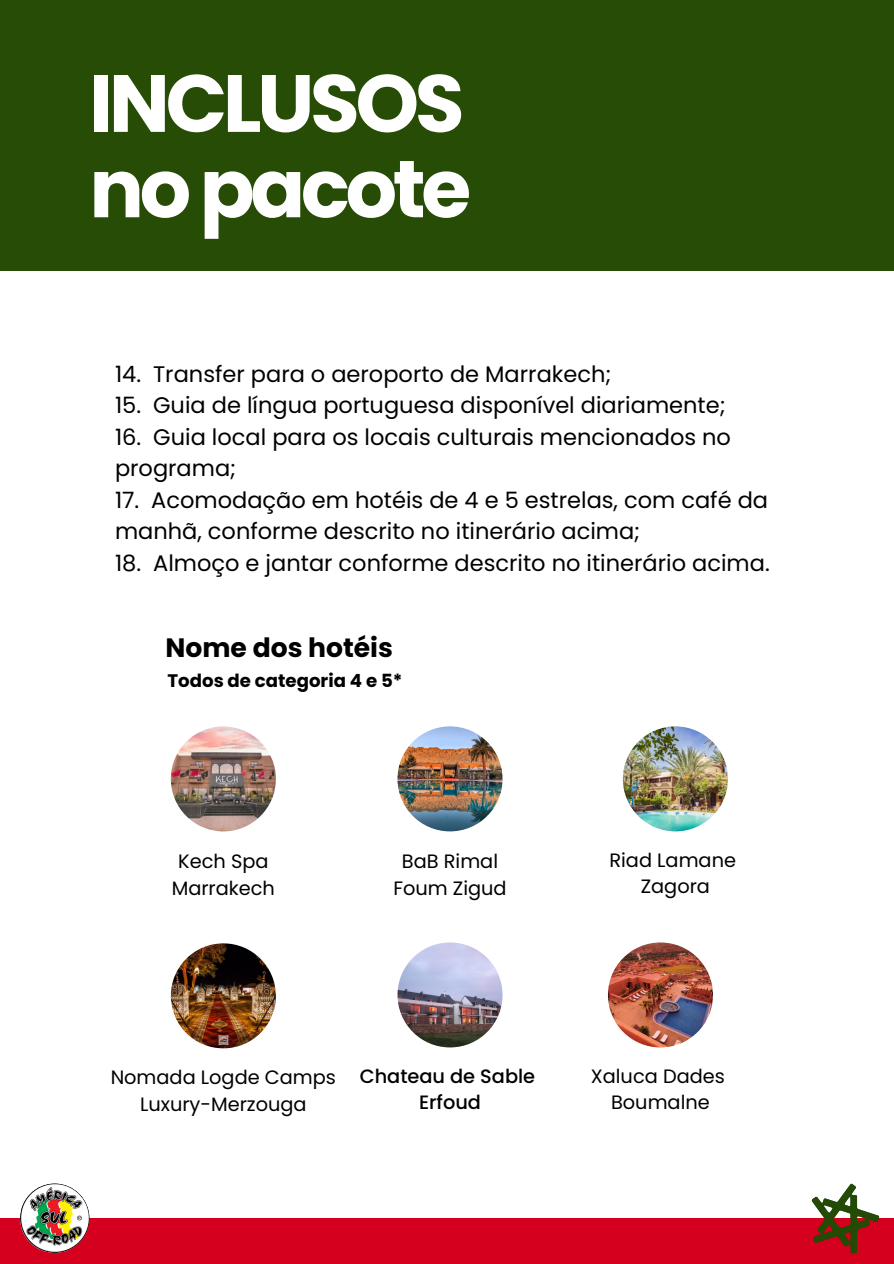
<style>
.page{position:relative;width:894px;height:1264px;background:#fff}
.page>*{position:absolute;margin:0;border:0;box-sizing:border-box;transform-origin:0 0}
.t1{font:700 81px "Poppins";letter-spacing:-.055em;color:#fff}
.t2{font:700 26.55px "Poppins";color:#000}
.t3{font:22.5px/31.5px "Poppins";color:#000}
.t4{font:19.35px/27px "Poppins";color:#000;text-align:center}
.t5{font:500 19.35px "Poppins";color:#000}
.t6{font:700 18.15px "Poppins";color:#000}
</style>
<div class="page">
<img style="left:811px;top:1183px;width:69px;height:35px">
<div style="left:0;top:1218px;width:893px;height:45px;background:#d4001d"></div>
<img style="left:20px;top:1183px;width:69px;height:69px;border-radius:50%">
<img style="left:171px;top:726px;width:105px;height:105px;border-radius:50%">
<img style="left:397px;top:726px;width:105px;height:105px;border-radius:50%">
<img style="left:622px;top:726px;width:105px;height:105px;border-radius:50%">
<img style="left:171px;top:943px;width:105px;height:105px;border-radius:50%">
<img style="left:397px;top:942px;width:105px;height:105px;border-radius:50%">
<img style="left:607px;top:942px;width:105px;height:105px;border-radius:50%">
<div style="left:0;top:0;width:893px;height:271px;background:#274c06"></div>
<p class="t1" style="left:89px;top:47px;width:376px">INCLUSOS</p>
<p class="t1" style="left:89px;top:132px;width:383px">no pacote</p>
<p class="t3" style="left:115px;top:358px;width:498px">14. Transfer para o aeroporto de Marrakech;</p>
<p class="t3" style="left:115px;top:390px;width:612px">15. Guia de língua portuguesa disponível diariamente;</p>
<p class="t3" style="left:115px;top:421px;width:617px">16. Guia local para os locais culturais mencionados no programa;</p>
<p class="t3" style="left:115px;top:484px;width:654px">17. Acomodação em hotéis de 4 e 5 estrelas, com café da manhã, conforme descrito no itinerário acima;</p>
<p class="t3" style="left:115px;top:547px;width:656px">18. Almoço e jantar conforme descrito no itinerário acima.</p>
<p class="t2" style="left:165px;top:629px;width:229px">Nome dos hotéis</p>
<p class="t6" style="left:167px;top:667px;width:236px">Todos de categoria 4 e 5*</p>
<h3 class="t4" style="left:178px;top:848px;width:92px">Kech Spa</h3>
<h6 class="t4" style="left:172px;top:874px;width:105px">Marrakech</h6>
<h4 class="t4" style="left:402px;top:848px;width:98px">BaB Rimal</h4>
<p class="t4" style="left:393px;top:874px;width:115px">Foum Zigud</p>
<h4 class="t4" style="left:609px;top:846px;width:128px">Riad Lamane</h4>
<p class="t4" style="left:640px;top:872px;width:71px">Zagora</p>
<h4 class="t4" style="left:111px;top:1063px;width:227px">Nomada Logde Camps<br>Luxury-Merzouga</h4>
<p class="t5" style="left:359px;top:1062px;width:177px">Chateau de Sable</p>
<h3 class="t5" style="left:419px;top:1088px;width:63px">Erfoud</h3>
<p class="t4" style="left:590px;top:1062px;width:136px">Xaluca Dades</p>
<h4 class="t4" style="left:611px;top:1088px;width:100px">Boumalne</h4>
</div>
